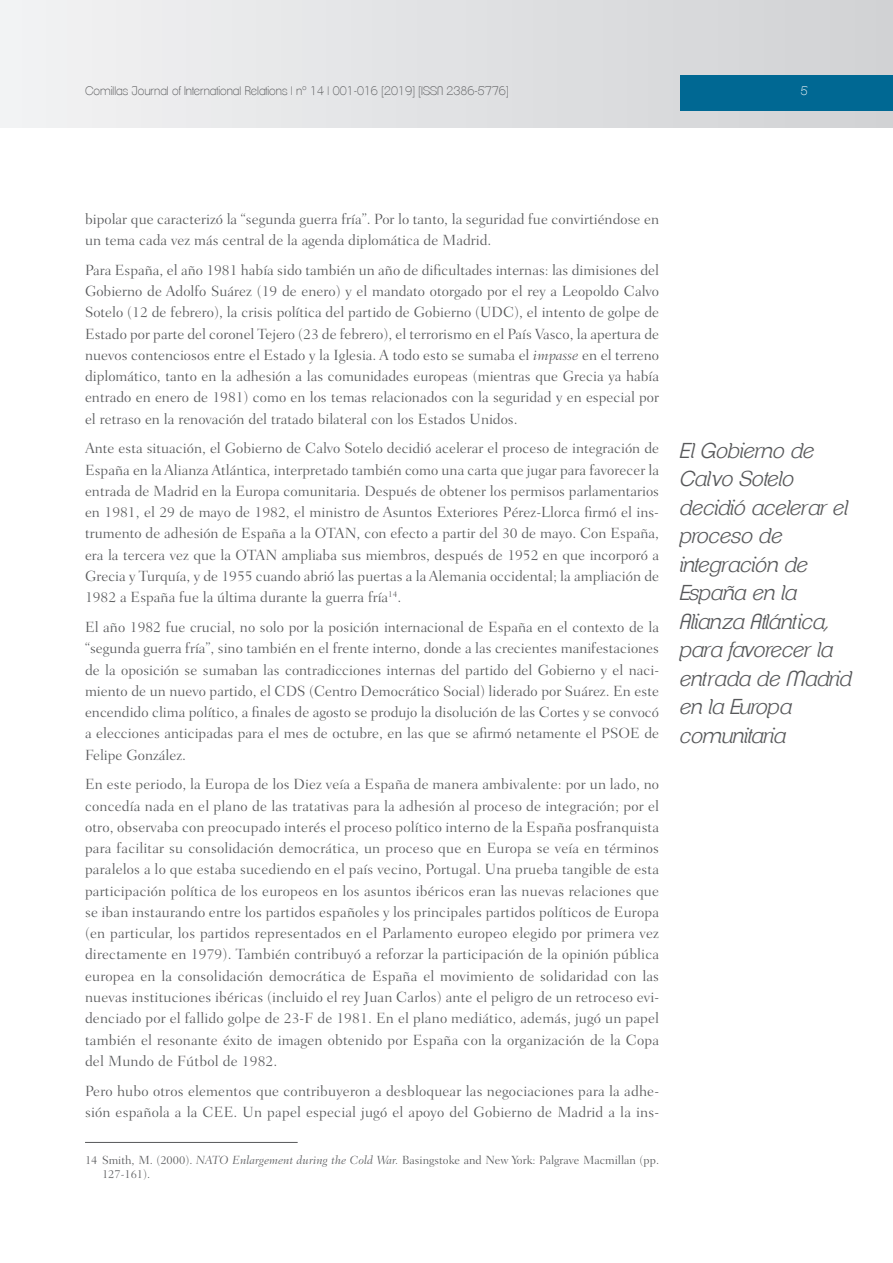
<style>
.page{position:relative;width:893px;height:1263px;background:#fff}
.page>*{position:absolute;margin:0;border:0;box-sizing:border-box;transform-origin:0 0}
.t1{font:italic 300 21px/28.5px "Clemente P Daf";color:#57585a}
.t2{font:300 15px/21.3px "Fairfield LH";color:#57585a;text-align:justify}
.t3{font:300 12px/13.5px "Fairfield LH";color:#57585a}
.t4{font:200 12px "Clemente P Dac";color:#57585a}
.t5{font:200 12px "Clemente P Dac";color:#fff}
.s1{font-style:italic}
</style>
<div class="page">
<div style="left:0;top:0;width:893px;height:128px;background:linear-gradient(to right,#f2f3f4,#d0d2d4)"></div>
<div style="left:680px;top:75px;width:213px;height:36px;background:#006893"></div>
<hr style="left:85px;top:1142px;width:213px;height:1px;background:#57585a">
<p class="t4" style="left:85px;top:83px;width:425px">Comillas Journal of International Relations | nº 14 | 001-016 [2019] [ISSN 2386-5776]</p>
<p class="t5" style="left:801px;top:83px;width:8px">5</p>
<p class="t2" style="left:85px;top:208px;width:576px">bipolar que caracterizó la “segunda guerra fría”. Por lo tanto, la seguridad fue convirtiéndose en un tema cada vez más central de la agenda diplomática de Madrid.</p>
<p class="t2" style="left:85px;top:259px;width:576px">Para España, el año 1981 había sido también un año de dificultades internas: las dimisiones del Gobierno de Adolfo Suárez (19 de enero) y el mandato otorgado por el rey a Leopoldo Calvo Sotelo (12 de febrero), la crisis política del partido de Gobierno (UDC), el intento de golpe de Estado por parte del coronel Tejero (23 de febrero), el terrorismo en el País Vasco, la apertura de nuevos contenciosos entre el Estado y la Iglesia. A todo esto se sumaba el <span class="s1">impasse</span> en el terreno diplomático, tanto en la adhesión a las comunidades europeas (mientras que Grecia ya había entrado en enero de 1981) como en los temas relacionados con la seguridad y en especial por el retraso en la renovación del tratado bilateral con los Estados Unidos.</p>
<p class="t2" style="left:85px;top:438px;width:576px">Ante esta situación, el Gobierno de Calvo Sotelo decidió acelerar el proceso de integración de España en la Alianza Atlántica, interpretado también como una carta que jugar para favorecer la entrada de Madrid en la Europa comunitaria. Después de obtener los permisos parlamentarios en 1981, el 29 de mayo de 1982, el ministro de Asuntos Exteriores Pérez-Llorca firmó el ins&shy;trumento de adhesión de España a la OTAN, con efecto a partir del 30 de mayo. Con España, era la tercera vez que la OTAN ampliaba sus miembros, después de 1952 en que incorporó a Grecia y Turquía, y de 1955 cuando abrió las puertas a la Alemania occidental; la ampliación de 1982 a España fue la última durante la guerra fría<sup>14</sup>.</p>
<p class="t2" style="left:85px;top:617px;width:576px">El año 1982 fue crucial, no solo por la posición internacional de España en el contexto de la “segunda guerra fría”, sino también en el frente interno, donde a las crecientes manifestaciones de la oposición se sumaban las contradicciones internas del partido del Gobierno y el naci&shy;miento de un nuevo partido, el CDS (Centro Democrático Social) liderado por Suárez. En este encendido clima político, a finales de agosto se produjo la disolución de las Cortes y se convocó a elecciones anticipadas para el mes de octubre, en las que se afirmó netamente el PSOE de Felipe González.</p>
<p class="t2" style="left:85px;top:774px;width:576px">En este periodo, la Europa de los Diez veía a España de manera ambivalente: por un lado, no concedía nada en el plano de las tratativas para la adhesión al proceso de integración; por el otro, observaba con preocupado interés el proceso político interno de la España posfranquista para facilitar su consolidación democrática, un proceso que en Europa se veía en términos paralelos a lo que estaba sucediendo en el país vecino, Portugal. Una prueba tangible de esta participación política de los europeos en los asuntos ibéricos eran las nuevas relaciones que se iban instaurando entre los partidos españoles y los principales partidos políticos de Europa (en particular, los partidos representados en el Parlamento europeo elegido por primera vez directamente en 1979). También contribuyó a reforzar la participación de la opinión pública europea en la consolidación democrática de España el movimiento de solidaridad con las nuevas instituciones ibéricas (incluido el rey Juan Carlos) ante el peligro de un retroceso evi&shy;denciado por el fallido golpe de 23-F de 1981. En el plano mediático, además, jugó un papel también el resonante éxito de imagen obtenido por España con la organización de la Copa del Mundo de Fútbol de 1982.</p>
<p class="t2" style="left:85px;top:1080px;width:576px">Pero hubo otros elementos que contribuyeron a desbloquear las negociaciones para la adhe&shy;sión española a la CEE. Un papel especial jugó el apoyo del Gobierno de Madrid a la ins-</p>
<p class="t3" style="left:102px;top:1154px;width:559px;text-indent:-17px">14 Smith, M. (2000). <span class="s1">NATO Enlargement during the Cold War.</span> Basingstoke and New York: Palgrave Macmillan (pp.<br>127-161).</p>
<h1 class="t1" style="left:680px;top:436px;width:173px">El Gobierno de<br>Calvo Sotelo decidió acelerar el proceso de integración de<br>España en la<br>Alianza Atlántica, para favorecer la entrada de Madrid en la Europa comunitaria</h1>
</div>
